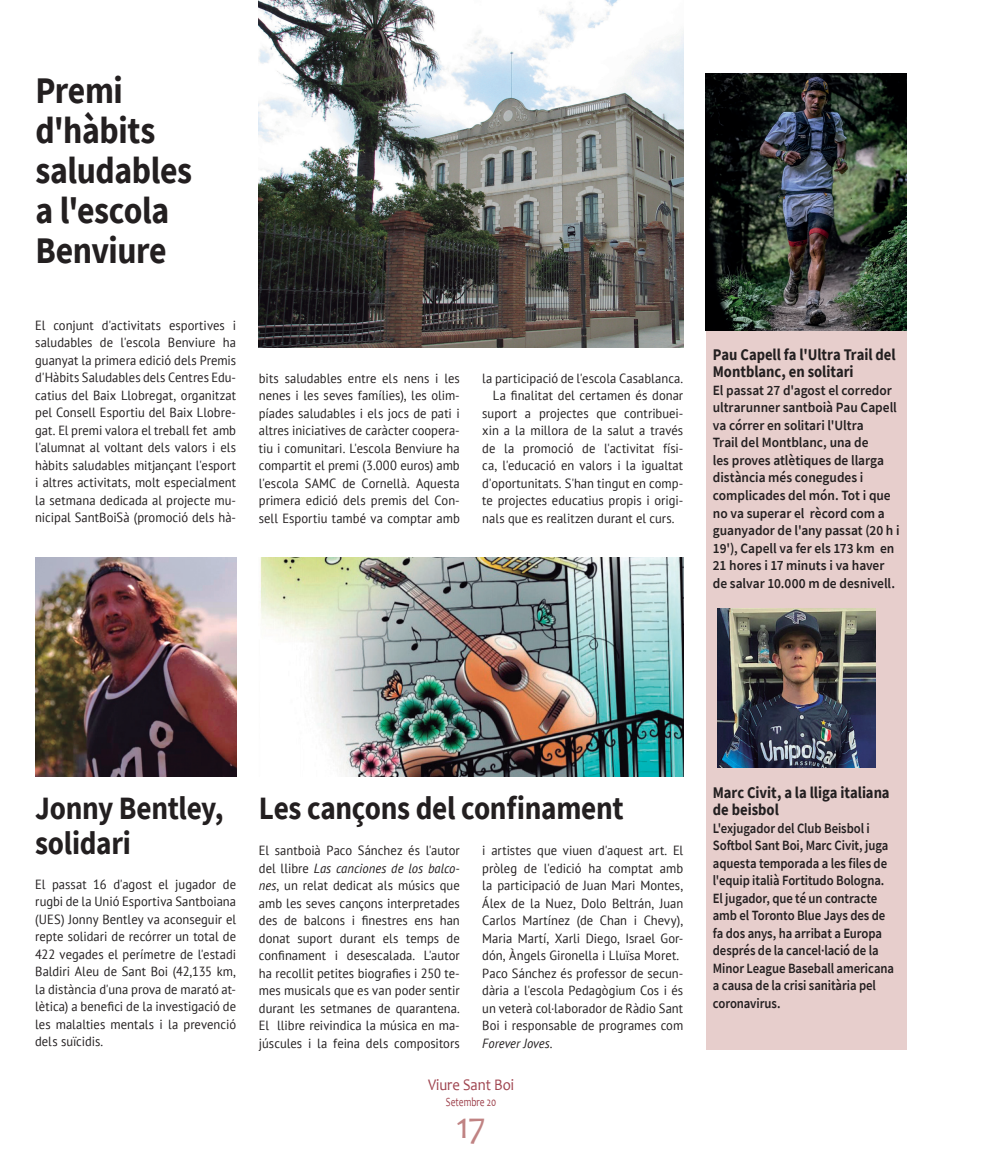
<style>
.page{position:relative;width:993px;height:1170px;background:#fff}
.page>*{position:absolute;margin:0;border:0;box-sizing:border-box;transform-origin:0 0}
.Títol_30{font:700 37.5px/40px "Source Sans Pro";letter-spacing:-.01em;color:#231f20;scale:.9 1}
.t1{font:37.5px "Candara";color:#c08383}
.Títol_26{font:700 32.5px/35px "Source Sans Pro";letter-spacing:-.01em;color:#231f20;scale:.9 1}
.Breu_Títol{font:700 16.25px/17.5px "Source Sans Pro";color:#231f20;scale:.9 1}
.t2{font:16.25px "Candara";color:#9f444f;scale:.9 1}
.Breu_Text{font:600 14.12px/17.5px "Source Sans Pro";letter-spacing:-.005em;color:#231f20;scale:.95 1}
.Breu_Text-2{font:600 14.12px/17.5px "Source Sans Pro";letter-spacing:-.005em;color:#231f20;scale:.9 1}
.Text-base_sense_sagn{font:13.25px/17.5px "PT Sans";color:#231f20;text-align:justify;scale:.95 1}
.Text-base{font:13.25px/17.5px "PT Sans";color:#231f20;text-align:justify;scale:.95 1}
.t3{font:12.5px "Candara";color:#9f444f;scale:.75 1}
.s1{font-style:italic}
</style>
<div class="page">
<div style="left:705px;top:73px;width:201px;height:976px;background:#e7cecc"></div>
<img style="left:717px;top:608px;width:158px;height:159px">
<img style="left:259px;top:0;width:424px;height:348px">
<img style="left:260px;top:558px;width:423px;height:218px">
<img style="left:35px;top:558px;width:201px;height:218px">
<img style="left:705px;top:73px;width:201px;height:257px">
<p class="Títol_30" style="left:35px;top:70px;width:176px">Premi d'hàbits saludables a l'escola<br>Benviure</p>
<p class="Text-base_sense_sagn" style="left:35px;top:316px;width:213px">El conjunt d'activitats esportives i saludables de l'escola Benviure ha guanyat la primera edició dels Premis d'Hàbits Saludables dels Centres Edu&shy;catius del Baix Llobregat, organitzat pel Consell Esportiu del Baix Llobre&shy;gat. El premi valora el treball fet amb l'alumnat al voltant dels valors i els hàbits saludables mitjançant l'esport i altres activitats, molt especialment la setmana dedicada al projecte mu&shy;nicipal SantBoiSà (promoció dels hà-</p>
<p class="Text-base_sense_sagn" style="left:259px;top:369px;width:213px">bits saludables entre els nens i les nenes i les seves famílies), les olim&shy;píades saludables i els jocs de pati i altres iniciatives de caràcter coopera&shy;tiu i comunitari. L'escola Benviure ha compartit el premi (3.000 euros) amb l'escola SAMC de Cornellà. Aquesta primera edició dels premis del Con&shy;sell Esportiu també va comptar amb</p>
<p class="Text-base_sense_sagn" style="left:482px;top:369px;width:213px">la participació de l'escola Casablanca.</p>
<p class="Text-base" style="left:482px;top:386px;width:213px;text-indent:11px">La finalitat del certamen és donar suport a projectes que contribuei&shy;xin a la millora de la salut a través de la promoció de l'activitat físi&shy;ca, l'educació en valors i la igualtat d'oportunitats. S'han tingut en comp&shy;te projectes educatius propis i origi&shy;nals que es realitzen durant el curs.</p>
<p class="Breu_Títol" style="left:712px;top:345px;width:204px">Pau Capell fa l'Ultra Trail del<br>Montblanc, en solitari</p>
<p class="Breu_Text" style="left:712px;top:381px;width:198px">El passat 27 d'agost el corredor ultrarunner santboià Pau Capell va córrer en solitari l'Ultra<br>Trail del Montblanc, una de<br>les proves atlètiques de llarga distància més conegudes i complicades del món. Tot i que no va superar el rècord com a guanyador de l'any passat (20 h i<br>19'), Capell va fer els 173 km en<br>21 hores i 17 minuts i va haver de salvar 10.000 m de desnivell.</p>
<p class="Títol_26" style="left:35px;top:789px;width:211px">Jonny Bentley, solidari</p>
<p class="Text-base_sense_sagn" style="left:35px;top:874px;width:213px">El passat 16 d'agost el jugador de rugbi de la Unió Esportiva Santboiana (UES) Jonny Bentley va aconseguir el repte solidari de recórrer un total de 422 vegades el perímetre de l'estadi Baldiri Aleu de Sant Boi (42,135 km, la distància d'una prova de marató at&shy;lètica) a benefici de la investigació de les malalties mentals i la prevenció dels suïcidis.</p>
<p class="Títol_26" style="left:259px;top:789px;width:406px">Les cançons del confinament</p>
<p class="Text-base_sense_sagn" style="left:259px;top:841px;width:213px">El santboià Paco Sánchez és l'autor del llibre <span class="s1">Las canciones de los balco&shy;nes</span>, un relat dedicat als músics que amb les seves cançons interpretades des de balcons i finestres ens han donat suport durant els temps de confinament i desescalada. L'autor ha recollit petites biografies i 250 te&shy;mes musicals que es van poder sentir durant les setmanes de quarantena.<br>El llibre reivindica la música en ma&shy;júscules i la feina dels compositors</p>
<p class="Text-base_sense_sagn" style="left:482px;top:841px;width:213px">i artistes que viuen d'aquest art. El pròleg de l'edició ha comptat amb la participació de Juan Mari Montes, Álex de la Nuez, Dolo Beltrán, Juan Carlos Martínez (de Chan i Chevy), Maria Martí, Xarli Diego, Israel Gor&shy;dón, Àngels Gironella i Lluïsa Moret.</p>
<p class="Text-base_sense_sagn" style="left:482px;top:963px;width:213px">Paco Sánchez és professor de secun&shy;dària a l'escola Pedagògium Cos i és un veterà col·laborador de Ràdio Sant Boi i responsable de programes com <span class="s1">Forever Joves</span>.</p>
<p class="t2" style="left:428px;top:1073px;width:97px">Viure Sant Boi</p>
<p class="t3" style="left:445px;top:1093px;width:69px">Setembre 20</p>
<h1 class="t1" style="left:456px;top:1102px;width:31px">17</h1>
<p class="Breu_Títol" style="left:712px;top:783px;width:198px">Marc Civit, a la lliga italiana de beisbol</p>
<p class="Breu_Text-2" style="left:712px;top:819px;width:203px">L'exjugador del Club Beisbol i<br>Softbol Sant Boi, Marc Civit, juga aquesta temporada a les files de l'equip italià Fortitudo Bologna.<br>El jugador, que té un contracte amb el Toronto Blue Jays des de fa dos anys, ha arribat a Europa després de la cancel·lació de la<br>Minor League Baseball americana a causa de la crisi sanitària pel coronavirus.</p>
</div>
